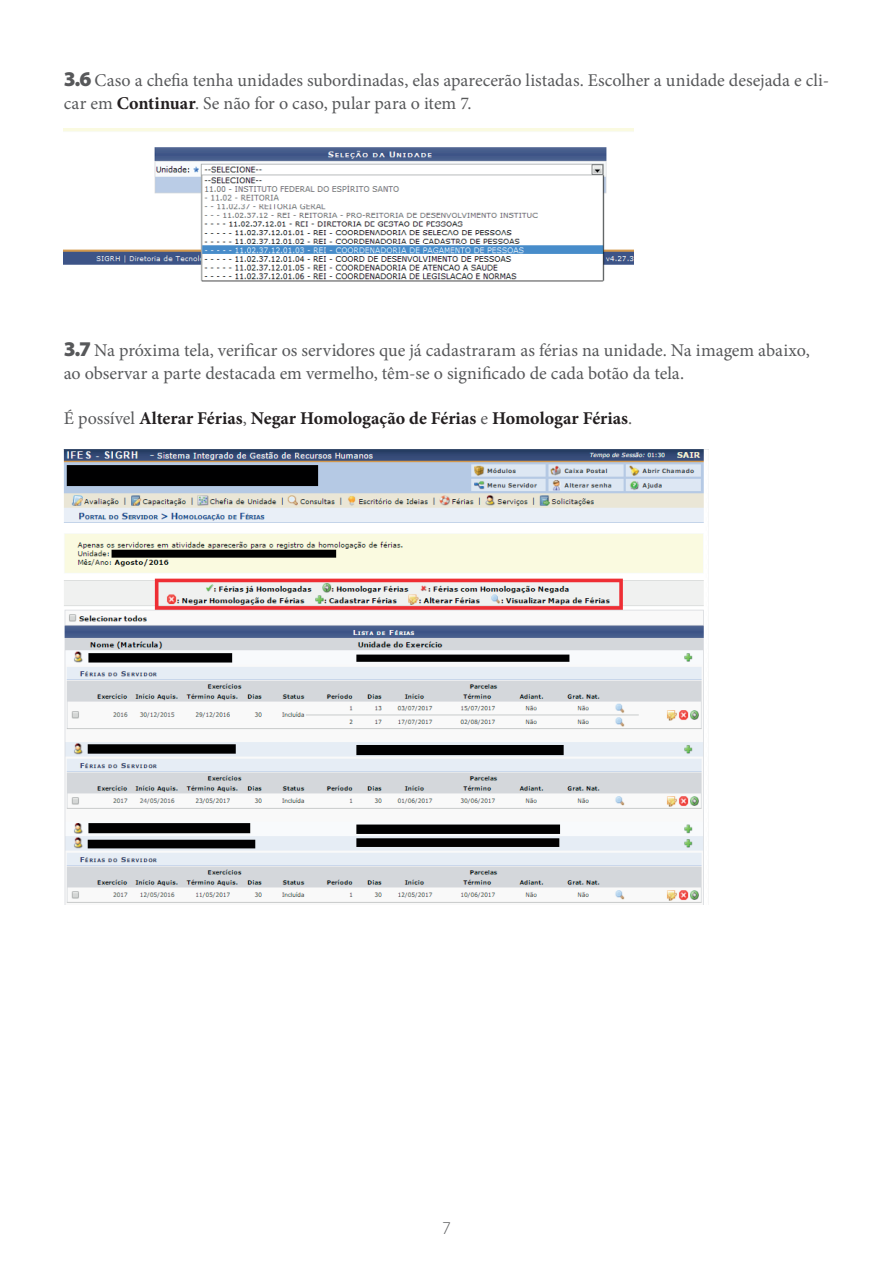
<style>
.page{position:relative;width:893px;height:1263px;background:#fff}
.page>*{position:absolute;margin:0;border:0;box-sizing:border-box;transform-origin:0 0}
.t1{font:18px/22.5px "Minion Pro";color:#57585a}
.t2{font:700 18px "Minion Pro";color:#231f20}
.t3{font:300 18px "Myriad Pro";color:#57585a}
.s1{font-family:"Myriad Pro";font-weight:900;font-size:21px}
.s2{font-weight:700;color:#231f20}
.s3{font-weight:400;color:#57585a}
</style>
<div class="page">
<img style="left:64px;top:129px;width:570px;height:153px">
<img style="left:64px;top:450px;width:640px;height:454px">
<p class="t1" style="left:64px;top:69px;width:767px"><span class="s1">3.6</span> Caso a chefia tenha unidades subordinadas, elas aparecerão listadas. Escolher a unidade desejada e cli&shy;car em <span class="s2">Continuar</span>. Se não for o caso, pular para o item 7.</p>
<p class="t1" style="left:64px;top:339px;width:748px"><span class="s1">3.7</span> Na próxima tela, verificar os servidores que já cadastraram as férias na unidade. Na imagem abaixo, ao observar a parte destacada em vermelho, têm-se o significado de cada botão da tela.</p>
<p class="t2" style="left:64px;top:405px;width:570px"><span class="s3">É possível</span> Alterar Férias<span class="s3">,</span> Negar Homologação de Férias <span class="s3">e</span> Homologar Férias<span class="s3">.</span></p>
<p class="t3" style="left:442px;top:1218px;width:10px">7</p>
</div>
